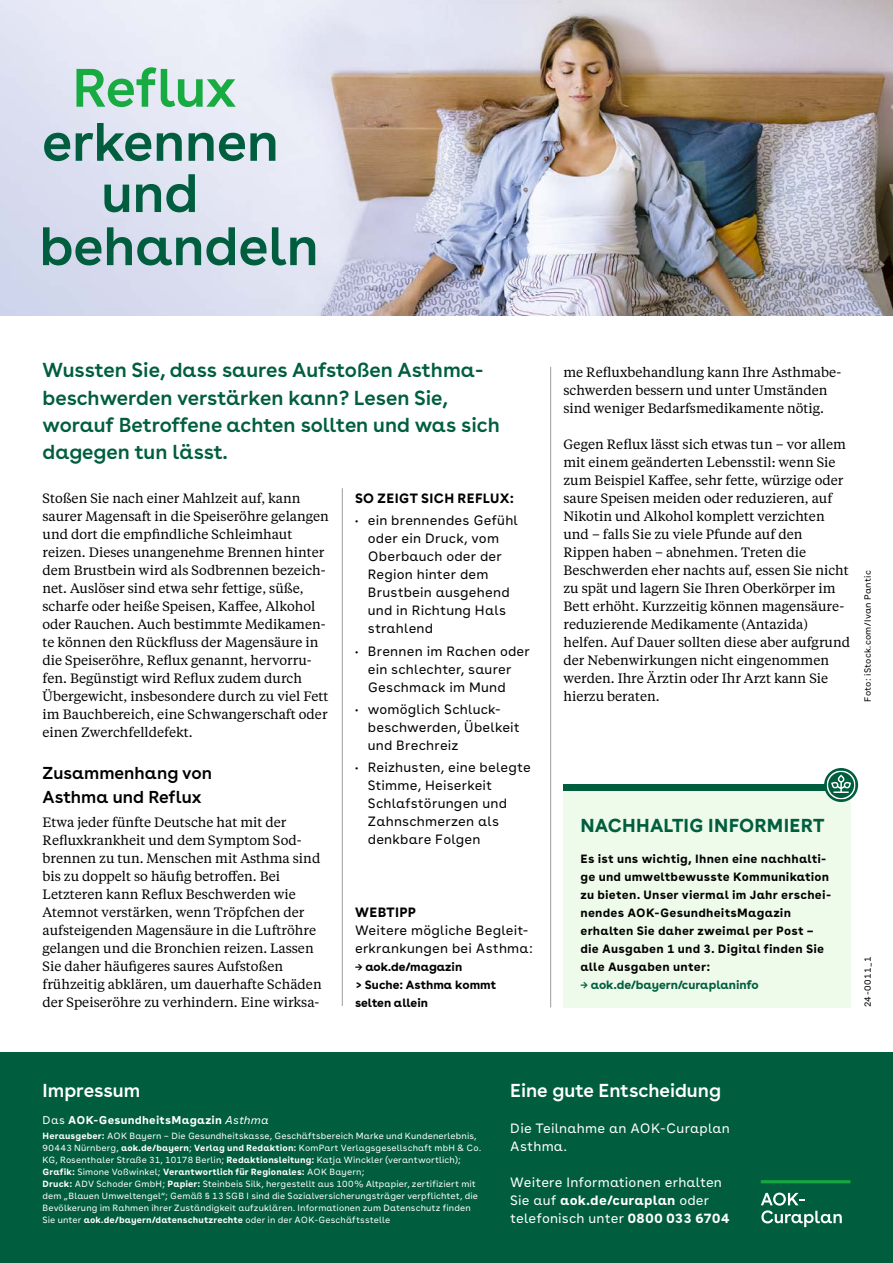
<style>
.page{position:relative;width:893px;height:1263px;background:#fff}
.page>*{position:absolute;margin:0;border:0;box-sizing:border-box;transform-origin:0 0}
.Titelseite_H1_-_Head_Titel_45_48_gruen_l{font:600 54px "AOK Buenos Aires";letter-spacing:-.01em;color:#005e3f}
.Titelseite_H1_-_Head_Titel_45_48_gruen_l-2{font:600 54px "AOK Buenos Aires";letter-spacing:-.01em;color:#18ab42}
.P_-_MARGINALIE_17_22_links{font:600 20.25px/27.3px "AOK Buenos Aires";color:#005e3f}
.Impressum_etc_H1_-_Impressum{font:600 18.75px "AOK Buenos Aires";color:#fff}
.AOK_Meldung_H1_-_AOK_Meldung{font:700 18.75px "AOK Buenos Aires";letter-spacing:.015em;color:#005e3f}
.H2_-_ZwHead_11_5pt_135{font:600 17.25px/23.2px "AOK Buenos Aires";color:#000}
.P_-_copy_flatter_Tiempos{font:13.5px/18px "Tiempos Text Regular";color:#000}
.P_-_copy_flatter_Tiempos-2{font:13.5px/18px "AOK Buenos Aires Text";letter-spacing:.015em;color:#000}
.Impressum_etc_P_-_Impressum_9pt{font:13.5px/18px "AOK Buenos Aires Text";letter-spacing:.015em;color:#fff}
.Kasten_H2_-_Head_VERSAL_9_12_links{font:700 13.5px "AOK Buenos Aires";letter-spacing:.025em;color:#000}
.Kasten_H3_-_Head_VERSAL_9_12_links{font:700 13.5px "AOK Buenos Aires";letter-spacing:.025em;color:#000}
.AOK_Meldung_P_-_AOK_Meldung_copy_8_12_fl{font:700 12px/18px "AOK Buenos Aires Text";letter-spacing:.02em;color:#000}
.P_-_LINK_BuenosAires_BOLD_8_12{font:700 12px/18px "AOK Buenos Aires";color:#000}
.AOK_Meldung_P_-_AOK_Meldung_copy_8_12_fl-2{font:700 12px "AOK Buenos Aires";color:#005e3f}
.Impressum_etc_P_-_Impressum_Indikation_7{font:700 11.25px "AOK Buenos Aires Text";letter-spacing:.02em;color:#fff}
.Impressum_etc_P_-_Impressum_copy_6pt{font:9px/12px "AOK Buenos Aires Text";letter-spacing:.015em;color:#fff}
.Impressum_etc_P_-_Fotocredits{font:9px "AOK Buenos Aires Text";letter-spacing:.03em;color:#000}
.s1{font-weight:400}
.s2{font-weight:400;font-style:italic}
.s3{font-weight:700}
</style>
<div class="page">
<div style="left:0;top:1052px;width:893px;height:211px;background:#005e3f"></div>
<img style="left:0;top:0;width:893px;height:316px">
<hr style="left:342px;top:488px;width:1px;height:518px;background:#9c9c9d">
<hr style="left:550px;top:367px;width:1px;height:640px;background:#9c9c9d">
<svg style="left:761px;top:1192px;width:81px;height:35px"></svg>
<svg style="left:761px;top:1180px;width:89px;height:3px"></svg>
<div style="left:563px;top:784px;width:288px;height:223px;background:#eefaea"></div>
<div style="left:563px;top:784px;width:288px;height:6px;background:#005e3f"></div>
<svg style="left:824px;top:768px;width:34px;height:34px"></svg>
<svg style="left:827px;top:770px;width:28px;height:29px"></svg>
<h1 class="Titelseite_H1_-_Head_Titel_45_48_gruen_l-2" style="left:72px;top:42px;width:165px">Reflux</h1>
<h1 class="Titelseite_H1_-_Head_Titel_45_48_gruen_l" style="left:42px;top:96px;width:239px">erkennen</h1>
<h1 class="Titelseite_H1_-_Head_Titel_45_48_gruen_l" style="left:101px;top:148px;width:99px">und</h1>
<h1 class="Titelseite_H1_-_Head_Titel_45_48_gruen_l" style="left:39px;top:201px;width:281px">behandeln</h1>
<p class="P_-_MARGINALIE_17_22_links" style="left:43px;top:354px;width:459px">Wussten Sie, dass saures Aufstoßen Asthma&shy;beschwerden verstärken kann? Lesen Sie, worauf Betroffene achten sollten und was sich dagegen tun lässt.</p>
<p class="P_-_copy_flatter_Tiempos" style="left:43px;top:489px;width:288px">Stoßen Sie nach einer Mahlzeit auf, kann saurer Magensaft in die Speiseröhre gelangen und dort die empfindliche Schleimhaut reizen. Dieses unangenehme Brennen hinter dem Brustbein wird als Sodbrennen bezeich&shy;net. Auslöser sind etwa sehr fettige, süße, scharfe oder heiße Speisen, Kaffee, Alkohol oder Rauchen. Auch bestimmte Medikamen&shy;te können den Rückfluss der Magensäure in die Speiseröhre, Reflux genannt, hervorru&shy;fen. Begünstigt wird Reflux zudem durch Übergewicht, insbesondere durch zu viel Fett im Bauchbereich, eine Schwangerschaft oder einen Zwerchfelldefekt.</p>
<h2 class="H2_-_ZwHead_11_5pt_135" style="left:43px;top:760px;width:171px">Zusammenhang von<br>Asthma und Reflux</h2>
<p class="P_-_copy_flatter_Tiempos" style="left:43px;top:813px;width:281px">Etwa jeder fünfte Deutsche hat mit der Refluxkrankheit und dem Symptom Sod&shy;brennen zu tun. Menschen mit Asthma sind bis zu doppelt so häufig betroffen. Bei Letzteren kann Reflux Beschwerden wie Atemnot verstärken, wenn Tröpfchen der aufsteigenden Magensäure in die Luftröhre gelangen und die Bronchien reizen. Lassen Sie daher häufigeres saures Aufstoßen frühzeitig abklären, um dauerhafte Schäden der Speiseröhre zu verhindern. Eine wirksa-</p>
<h2 class="Kasten_H2_-_Head_VERSAL_9_12_links" style="left:355px;top:487px;width:160px">SO ZEIGT SICH REFLUX:</h2>
<p class="P_-_copy_flatter_Tiempos-2" style="left:368px;top:510px;width:152px;text-indent:-13px">• ein brennendes Gefühl oder ein Druck, vom<br>Oberbauch oder der<br>Region hinter dem<br>Brustbein ausgehend und in Richtung Hals strahlend</p>
<p class="P_-_copy_flatter_Tiempos-2" style="left:368px;top:641px;width:164px;text-indent:-13px">• Brennen im Rachen oder ein schlechter, saurer<br>Geschmack im Mund</p>
<p class="P_-_copy_flatter_Tiempos-2" style="left:368px;top:699px;width:154px;text-indent:-13px">• womöglich Schluck&shy;beschwerden, Übelkeit und Brechreiz</p>
<p class="P_-_copy_flatter_Tiempos-2" style="left:368px;top:757px;width:165px;text-indent:-13px">• Reizhusten, eine belegte<br>Stimme, Heiserkeit<br>Schlafstörungen und<br>Zahnschmerzen als denkbare Folgen</p>
<h3 class="Kasten_H3_-_Head_VERSAL_9_12_links" style="left:355px;top:901px;width:62px">WEBTIPP</h3>
<p class="P_-_copy_flatter_Tiempos-2" style="left:355px;top:920px;width:179px">Weitere mögliche Begleit&shy;erkrankungen bei Asthma:</p>
<p class="P_-_LINK_BuenosAires_BOLD_8_12" style="left:355px;top:957px;width:143px">→ aok.de/magazin<br>&gt; Suche: Asthma kommt selten allein</p>
<p class="P_-_copy_flatter_Tiempos" style="left:563px;top:363px;width:279px">me Refluxbehandlung kann Ihre Asthmabe&shy;schwerden bessern und unter Umständen sind weniger Bedarfsmedikamente nötig.</p>
<p class="P_-_copy_flatter_Tiempos" style="left:563px;top:435px;width:288px">Gegen Reflux lässt sich etwas tun – vor allem mit einem geänderten Lebensstil: wenn Sie zum Beispiel Kaffee, sehr fette, würzige oder saure Speisen meiden oder reduzieren, auf Nikotin und Alkohol komplett verzichten und – falls Sie zu viele Pfunde auf den Rippen haben – abnehmen. Treten die Beschwerden eher nachts auf, essen Sie nicht zu spät und lagern Sie Ihren Oberkörper im Bett erhöht. Kurzzeitig können magensäure&shy;reduzierende Medikamente (Antazida) helfen. Auf Dauer sollten diese aber aufgrund der Nebenwirkungen nicht eingenommen werden. Ihre Ärztin oder Ihr Arzt kann Sie hierzu beraten.</p>
<p class="Impressum_etc_P_-_Fotocredits" style="left:860px;top:702px;width:133px;rotate:-90deg">Foto: iStock.com/Ivan Pantic</p>
<h1 class="AOK_Meldung_H1_-_AOK_Meldung" style="left:580px;top:809px;width:246px">NACHHALTIG INFORMIERT</h1>
<p class="AOK_Meldung_P_-_AOK_Meldung_copy_8_12_fl" style="left:580px;top:848px;width:252px">Es ist uns wichtig, Ihnen eine nachhalti&shy;ge und umweltbewusste Kommunikation zu bieten. Unser viermal im Jahr erschei&shy;nendes AOK-GesundheitsMagazin erhalten Sie daher zweimal per Post – die Ausgaben 1 und 3. Digital finden Sie alle Ausgaben unter:</p>
<p class="AOK_Meldung_P_-_AOK_Meldung_copy_8_12_fl-2" style="left:580px;top:974px;width:180px">→ aok.de/bayern/curaplaninfo</p>
<p class="Impressum_etc_P_-_Fotocredits" style="left:860px;top:1007px;width:52px;rotate:-90deg">24-0011_1</p>
<h1 class="Impressum_etc_H1_-_Impressum" style="left:43px;top:1075px;width:99px">Impressum</h1>
<p class="Impressum_etc_P_-_Impressum_Indikation_7" style="left:43px;top:1110px;width:228px"><span class="s1">Das</span> AOK-GesundheitsMagazin <span class="s2">Asthma</span></p>
<p class="Impressum_etc_P_-_Impressum_copy_6pt" style="left:43px;top:1129px;width:440px"><span class="s3">Herausgeber:</span> AOK Bayern – Die Gesundheitskasse, Geschäftsbereich Marke und Kundenerlebnis, 90443 Nürnberg, <span class="s3">aok.de/bayern</span>; <span class="s3">Verlag und Redaktion:</span> KomPart Verlagsgesellschaft mbH &amp; Co.<br>KG, Rosenthaler Straße 31, 10178 Berlin; <span class="s3">Redaktionsleitung:</span> Katja Winckler (verantwortlich); <span class="s3">Grafik:</span> Simone Voßwinkel; <span class="s3">Verantwortlich für Regionales:</span> AOK Bayern;<br><span class="s3">Druck:</span> ADV Schoder GmbH; <span class="s3">Papier:</span> Steinbeis Silk, hergestellt aus 100% Altpapier, zertifiziert mit dem „Blauen Umweltengel“; Gemäß § 13 SGB I sind die Sozialversicherungsträger verpflichtet, die Bevölkerung im Rahmen ihrer Zuständigkeit aufzuklären. Informationen zum Datenschutz finden Sie unter <span class="s3">aok.de/bayern/datenschutzrechte</span> oder in der AOK-Geschäftsstelle</p>
<h1 class="Impressum_etc_H1_-_Impressum" style="left:510px;top:1075px;width:212px">Eine gute Entscheidung</h1>
<p class="Impressum_etc_P_-_Impressum_9pt" style="left:510px;top:1118px;width:221px">Die Teilnahme an AOK-Curaplan<br>Asthma.</p>
<p class="Impressum_etc_P_-_Impressum_9pt" style="left:510px;top:1172px;width:221px">Weitere Informationen erhalten<br>Sie auf <span class="s3">aok.de/curaplan</span> oder telefonisch unter <span class="s3">0800 033 6704</span></p>
</div>
